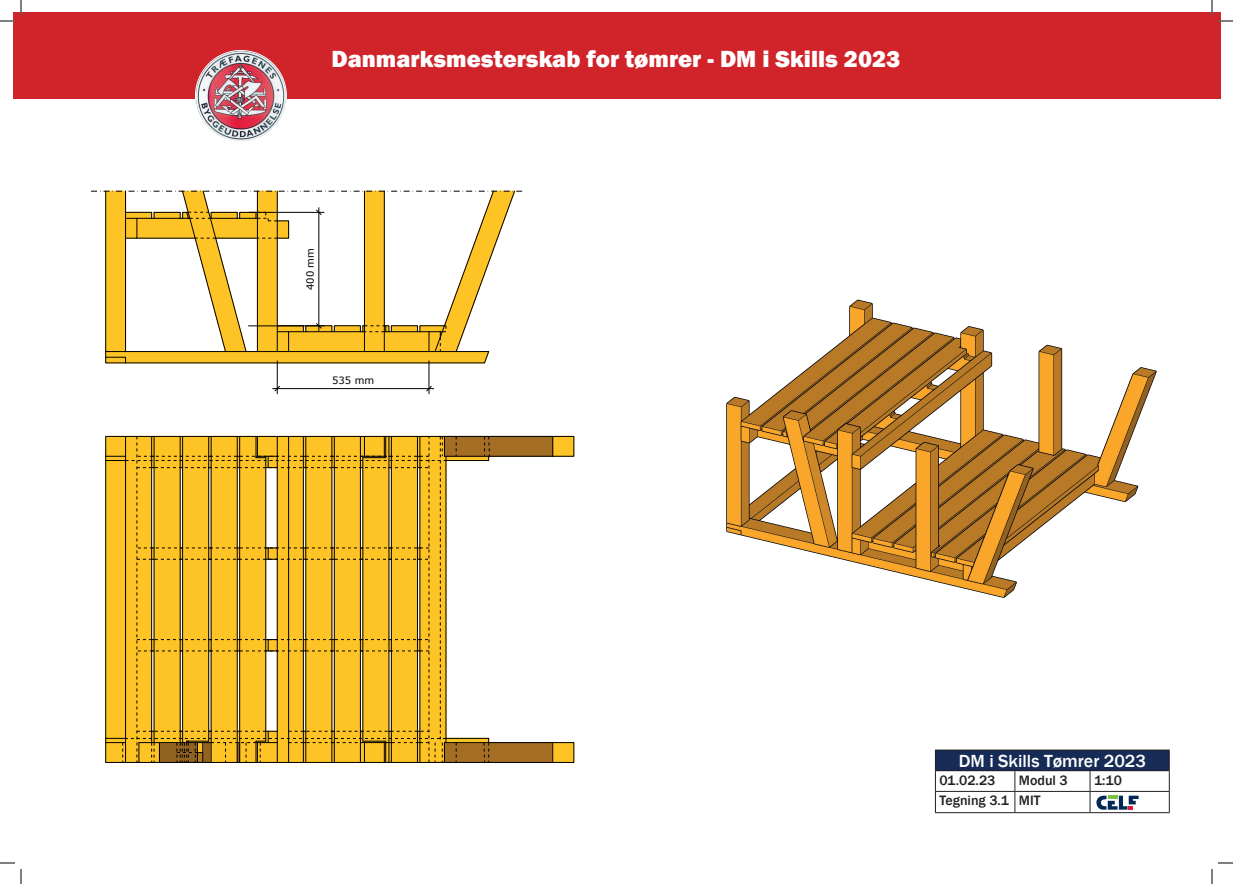
<style>
.page{position:relative;width:1233px;height:884px;background:#fff}
.page>*{position:absolute;margin:0;border:0;box-sizing:border-box;transform-origin:0 0}
.t1{font:800 24px "Franklin Gothic";color:#fff}
.t2{font:500 18px "Franklin Gothic";color:#fff}
.t3{font:500 14px "Franklin Gothic";color:#231f20}
.t4{font:10px "Verdana";color:#000001}
</style>
<div class="page">
<div style="left:12px;top:12px;width:1208px;height:87px;background:#d1232a"></div>
<img style="left:195px;top:51px;width:91px;height:89px">
<div style="left:935px;top:750px;width:234px;height:21px;background:#162b55"></div>
<hr style="left:935px;top:750px;width:80px;height:1px;background:#231f20">
<hr style="left:1015px;top:750px;width:75px;height:1px;background:#231f20">
<hr style="left:1090px;top:750px;width:79px;height:1px;background:#231f20">
<hr style="left:935px;top:770px;width:80px;height:1px;background:#231f20">
<hr style="left:1015px;top:770px;width:75px;height:1px;background:#231f20">
<hr style="left:1090px;top:770px;width:79px;height:1px;background:#231f20">
<hr style="left:935px;top:791px;width:80px;height:1px;background:#231f20">
<svg style="left:935px;top:751px;width:1px;height:61px"></svg>
<hr style="left:1015px;top:791px;width:75px;height:1px;background:#231f20">
<svg style="left:1014px;top:771px;width:1px;height:41px"></svg>
<hr style="left:1090px;top:791px;width:79px;height:1px;background:#231f20">
<svg style="left:1089px;top:771px;width:1px;height:41px"></svg>
<svg style="left:1168px;top:751px;width:1px;height:61px"></svg>
<hr style="left:935px;top:812px;width:80px;height:1px;background:#231f20">
<hr style="left:1015px;top:812px;width:75px;height:1px;background:#231f20">
<hr style="left:1090px;top:812px;width:79px;height:1px;background:#231f20">
<div style="left:552px;top:436px;width:22px;height:20px;background:#fec426"></div>
<div style="left:552px;top:742px;width:22px;height:20px;background:#fec426"></div>
<div style="left:552px;top:436px;width:22px;height:21px;border:1px solid #000001"></div>
<div style="left:552px;top:742px;width:22px;height:21px;border:1px solid #000001"></div>
<img style="left:726px;top:299px;width:431px;height:299px">
<svg style="left:105px;top:435px;width:448px;height:328px"></svg>
<svg style="left:91px;top:190px;width:432px;height:204px"></svg>
<svg style="left:1096px;top:796px;width:42px;height:14px"></svg>
<svg style="left:1218px;top:20px;width:15px;height:2px"></svg>
<svg style="left:1218px;top:862px;width:15px;height:2px"></svg>
<svg style="left:0;top:0;width:22px;height:22px"></svg>
<svg style="left:0;top:862px;width:22px;height:22px"></svg>
<svg style="left:1211px;top:0;width:1px;height:15px"></svg>
<svg style="left:1211px;top:869px;width:1px;height:15px"></svg>
<p class="t1" style="left:331px;top:43px;width:570px">Danmarksmesterskab for tømrer - DM i Skills 2023</p>
<p class="t4" style="left:303px;top:290px;width:44px;rotate:-90deg">400 mm</p>
<p class="t4" style="left:332px;top:373px;width:44px">535 mm</p>
<p class="t2" style="left:958px;top:749px;width:189px">DM i Skills Tømrer 2023</p>
<p class="t3" style="left:939px;top:771px;width:57px">01.02.23</p>
<p class="t3" style="left:1019px;top:771px;width:50px">Modul 3</p>
<p class="t3" style="left:1094px;top:771px;width:29px">1:10</p>
<p class="t3" style="left:939px;top:792px;width:103px">Tegning 3.1 MIT</p>
</div>
